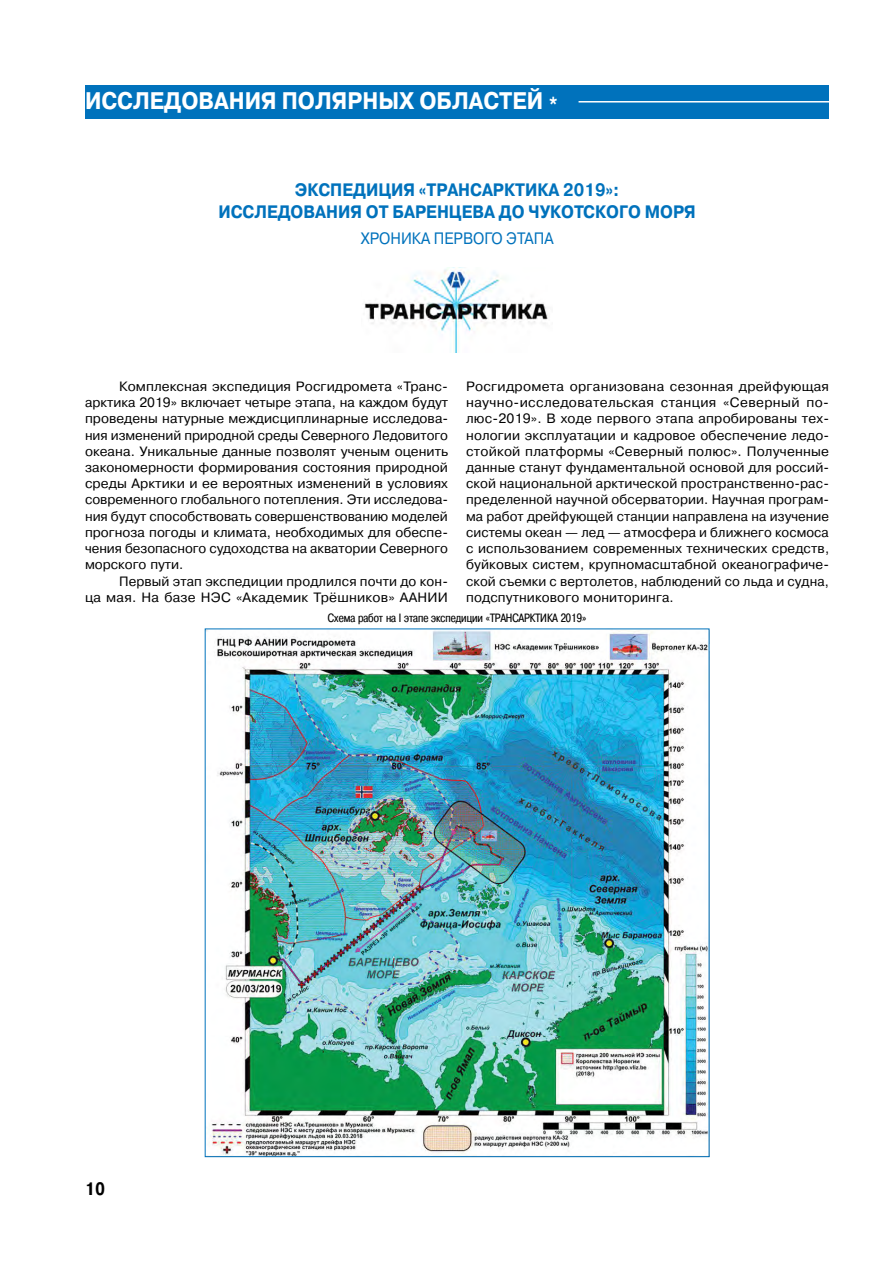
<style>
.page{position:relative;width:893px;height:1263px;background:#fff}
.page>*{position:absolute;margin:0;border:0;box-sizing:border-box;transform-origin:0 0}
.t1{font:700 24px "Pragmatica C";color:#fff;scale:.9 1}
.t2{font:700 18px/21.6px "Pragmatica C";color:#0072bc;text-align:center;scale:.9 1}
.t3{font:700 18px "Pragmatica Cond C";color:#000}
.t4{font:16.5px "Pragmatica C";color:#0072bc;scale:.9 1}
.t5{font:13.5px/16.2px "Pragmatica C";letter-spacing:.01em;color:#000;text-align:justify}
.t6{font:12px "Pragmatica Cond C";color:#000}
</style>
<div class="page">
<div style="left:85px;top:85px;width:744px;height:33px;background:#0072bc"></div>
<hr style="left:579px;top:101px;width:250px;height:2px;background:#fff">
<img style="left:364px;top:267px;width:184px;height:85px">
<img style="left:207px;top:630px;width:500px;height:525px">
<h1 class="t1" style="left:85px;top:88px;width:528px">ИССЛЕДОВАНИЯ ПОЛЯРНЫХ ОБЛАСТЕЙ *</h1>
<h2 class="t2" style="left:218px;top:179px;width:532px">ЭКСПЕДИЦИЯ «ТРАНСАРКТИКА 2019»:<br>ИССЛЕДОВАНИЯ ОТ БАРЕНЦЕВА ДО ЧУКОТСКОГО МОРЯ</h2>
<p class="t4" style="left:361px;top:229px;width:216px">ХРОНИКА ПЕРВОГО ЭТАПА</p>
<p class="t5" style="left:85px;top:378px;width:365px;text-indent:34px">Комплексная экспедиция Росгидромета «Транс&shy;арктика 2019» включает четыре этапа, на каждом будут проведены натурные междисциплинарные исследова&shy;ния изменений природной среды Северного Ледовитого океана. Уникальные данные позволят ученым оценить закономерности формирования состояния природной среды Арктики и ее вероятных изменений в условиях современного глобального потепления. Эти исследова&shy;ния будут способствовать совершенствованию моделей прогноза погоды и климата, необходимых для обеспе&shy;чения безопасного судоходства на акватории Северного морского пути.</p>
<p class="t5" style="left:85px;top:573px;width:365px;text-align:right">Первый этап экспедиции продлился почти до кон-<br>ца мая. На базе НЭС «Академик Трёшников» ААНИИ</p>
<p class="t5" style="left:466px;top:378px;width:365px">Росгидромета организована сезонная дрейфующая научно-исследовательская станция «Северный по&shy;люс-2019». В ходе первого этапа апробированы тех&shy;нологии эксплуатации и кадровое обеспечение ледо&shy;стойкой платформы «Северный полюс». Полученные данные станут фундаментальной основой для россий&shy;ской национальной арктической пространственно-рас&shy;пределенной научной обсерватории. Научная програм&shy;ма работ дрейфующей станции направлена на изучение системы океан — лед — атмосфера и ближнего космоса с использованием современных технических средств, буйковых систем, крупномасштабной океанографиче&shy;ской съемки с вертолетов, наблюдений со льда и судна, подспутникового мониторинга.</p>
<p class="t6" style="left:328px;top:611px;width:260px">Схема работ на I этапе экспедиции «ТРАНСАРКТИКА 2019»</p>
<h2 class="t3" style="left:85px;top:1178px;width:21px">10</h2>
</div>
